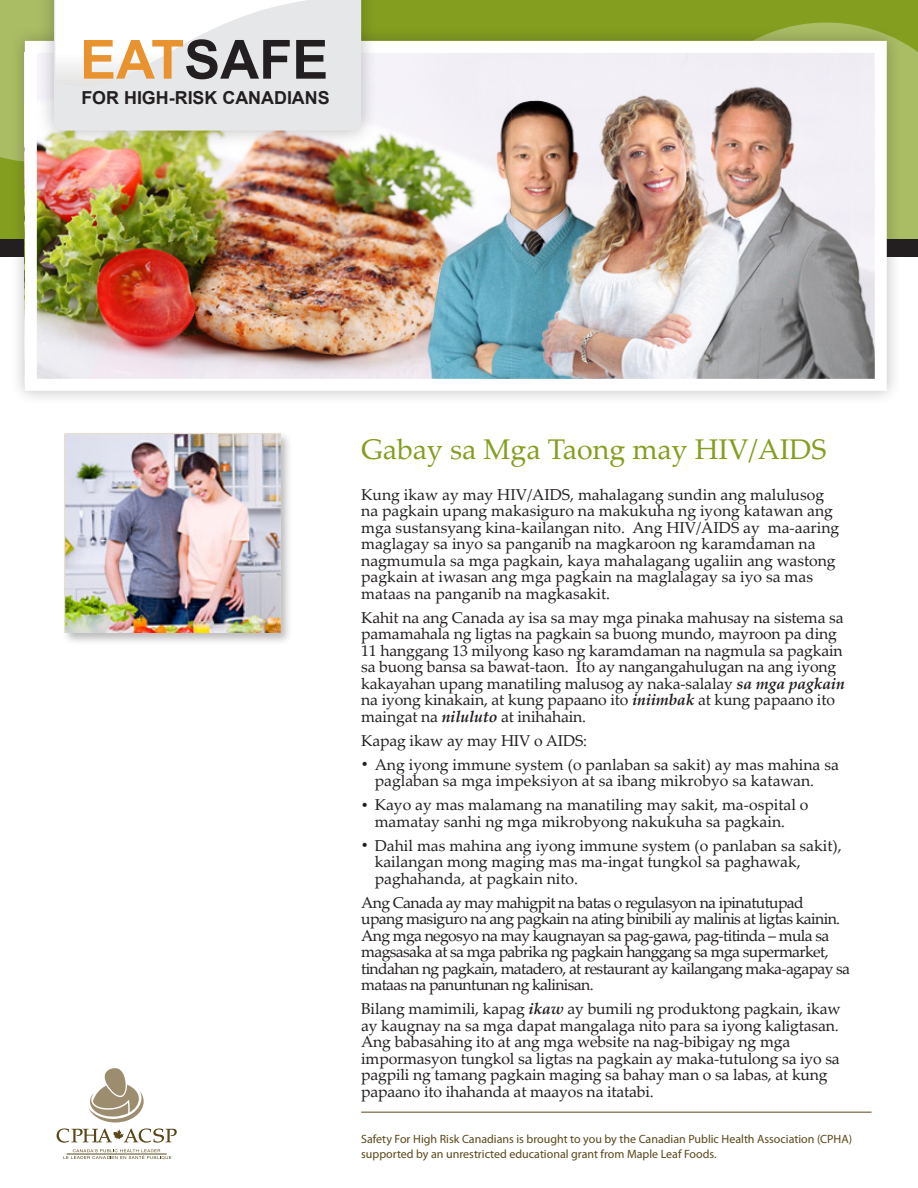
<style>
.page{position:relative;width:918px;height:1188px;background:#fff}
.page>*{position:absolute;margin:0;border:0;box-sizing:border-box;transform-origin:0 0}
.t1{font:700 54px "Arial";color:#231f20}
.t2{font:28.5px "Palatino Linotype";color:#849e1f}
.t3{font:700 17.85px "Arial";color:#231f20}
.body_copy{font:15.75px/16.5px "Palatino Linotype";letter-spacing:-.01em;color:#231f20}
.body_copy-2{font:15.75px/16.5px "Palatino Linotype";letter-spacing:-.04em;color:#231f20}
.bullets{font:15.75px/16.5px "Palatino Linotype";color:#231f20}
.t4{font:12px/14.4px "Myriad Pro";color:#5a471a}
.s1{color:#e99330}
.s2{font-weight:700;font-style:italic}
.s3{font-size:12px}
</style>
<div class="page">
<div style="left:0;top:0;width:918px;height:239px;background:#849e1f"></div>
<svg style="left:794px;top:23px;width:124px;height:216px;background:#a4b759"></svg>
<div style="left:0;top:239px;width:918px;height:18px;background:#231f20"></div>
<div style="left:10px;top:26px;width:892px;height:380px;background:#231f20;opacity:.3"></div>
<img style="left:38px;top:54px;width:836px;height:324px">
<div style="left:25px;top:41px;width:862px;height:350px;border:12px solid #fff"></div>
<svg style="left:57px;top:1068px;width:120px;height:75px"></svg>
<svg style="left:63px;top:1149px;width:108px;height:10px"></svg>
<div style="left:62px;top:431px;width:231px;height:214px;background:#231f20;opacity:.3"></div>
<img style="left:64px;top:434px;width:216px;height:199px">
<hr style="left:361px;top:1112px;width:511px;height:1px;background:#5a471a">
<div style="left:37px;top:0;width:341px;height:148px;background:#231f20;opacity:.3"></div>
<svg style="left:0;top:0;width:361px;height:162px;background:#e1e0d2"></svg>
<p class="t1" style="left:80px;top:24px;width:250px"><span class="s1">EAT</span>SAFE</p>
<p class="t3" style="left:81px;top:86px;width:250px">FOR HIGH-RISK CANADIANS</p>
<p class="t2" style="left:361px;top:429px;width:467px">Gabay sa Mga Taong may HIV/AIDS</p>
<p class="body_copy" style="left:361px;top:485px;width:480px">Kung ikaw ay may HIV/AIDS, mahalagang sundin ang malulusog na pagkain upang makasiguro na makukuha ng iyong katawan ang mga sustansyang kina-kailangan nito. Ang HIV/AIDS ay ma-aaring maglagay sa inyo sa panganib na magkaroon ng karamdaman na nagmumula sa mga pagkain, kaya mahalagang ugaliin ang wastong pagkain at iwasan ang mga pagkain na maglalagay sa iyo sa mas mataas na panganib na magkasakit.</p>
<p class="body_copy" style="left:361px;top:608px;width:485px">Kahit na ang Canada ay isa sa may mga pinaka mahusay na sistema sa pamamahala ng ligtas na pagkain sa buong mundo, mayroon pa ding 11 hanggang 13 milyong kaso ng karamdaman na nagmula sa pagkain sa buong bansa sa bawat-taon. Ito ay nangangahulugan na ang iyong kakayahan upang manatiling malusog ay naka-salalay <span class="s2">sa mga pagkain </span>na iyong kinakain, at kung papaano ito <span class="s2">iniimbak</span> at kung papaano ito maingat na <span class="s2">niluluto</span> at inihahain.</p>
<p class="body_copy" style="left:361px;top:731px;width:227px">Kapag ikaw ay may HIV o AIDS:</p>
<p class="bullets" style="left:375px;top:755px;width:466px;text-indent:-14px"><span class="s3">•</span> Ang iyong immune system (o panlaban sa sakit) ay mas mahina sa paglaban sa mga impeksiyon at sa ibang mikrobyo sa katawan.</p>
<p class="bullets" style="left:375px;top:796px;width:435px;text-indent:-14px"><span class="s3">•</span> Kayo ay mas malamang na manatiling may sakit, ma-ospital o mamatay sanhi ng mga mikrobyong nakukuha sa pagkain.</p>
<p class="bullets" style="left:375px;top:836px;width:469px;text-indent:-14px"><span class="s3">•</span> Dahil mas mahina ang iyong immune system (o panlaban sa sakit), kailangan mong maging mas ma-ingat tungkol sa paghawak, paghahanda, at pagkain nito.</p>
<p class="body_copy-2" style="left:361px;top:893px;width:490px">Ang Canada ay may mahigpit na batas o regulasyon na ipinatutupad<br>upang masiguro na ang pagkain na ating binibili ay malinis at ligtas kainin.<br>Ang mga negosyo na may kaugnayan sa pag-gawa, pag-titinda – mula sa magsasaka at sa mga pabrika ng pagkain hanggang sa mga supermarket, tindahan ng pagkain, matadero, at restaurant ay kailangang maka-agapay sa mataas na panuntunan ng kalinisan.</p>
<p class="body_copy" style="left:361px;top:1000px;width:481px">Bilang mamimili, kapag <span class="s2">ikaw</span> ay bumili ng produktong pagkain, ikaw ay kaugnay na sa mga dapat mangalaga nito para sa iyong kaligtasan.<br>Ang babasahing ito at ang mga website na nag-bibigay ng mga impormasyon tungkol sa ligtas na pagkain ay maka-tutulong sa iyo sa pagpili ng tamang pagkain maging sa bahay man o sa labas, at kung papaano ito ihahanda at maayos na itatabi.</p>
<p class="t4" style="left:361px;top:1132px;width:492px">Safety For High Risk Canadians is brought to you by the Canadian Public Health Association (CPHA) supported by an unrestricted educational grant from Maple Leaf Foods.</p>
</div>
